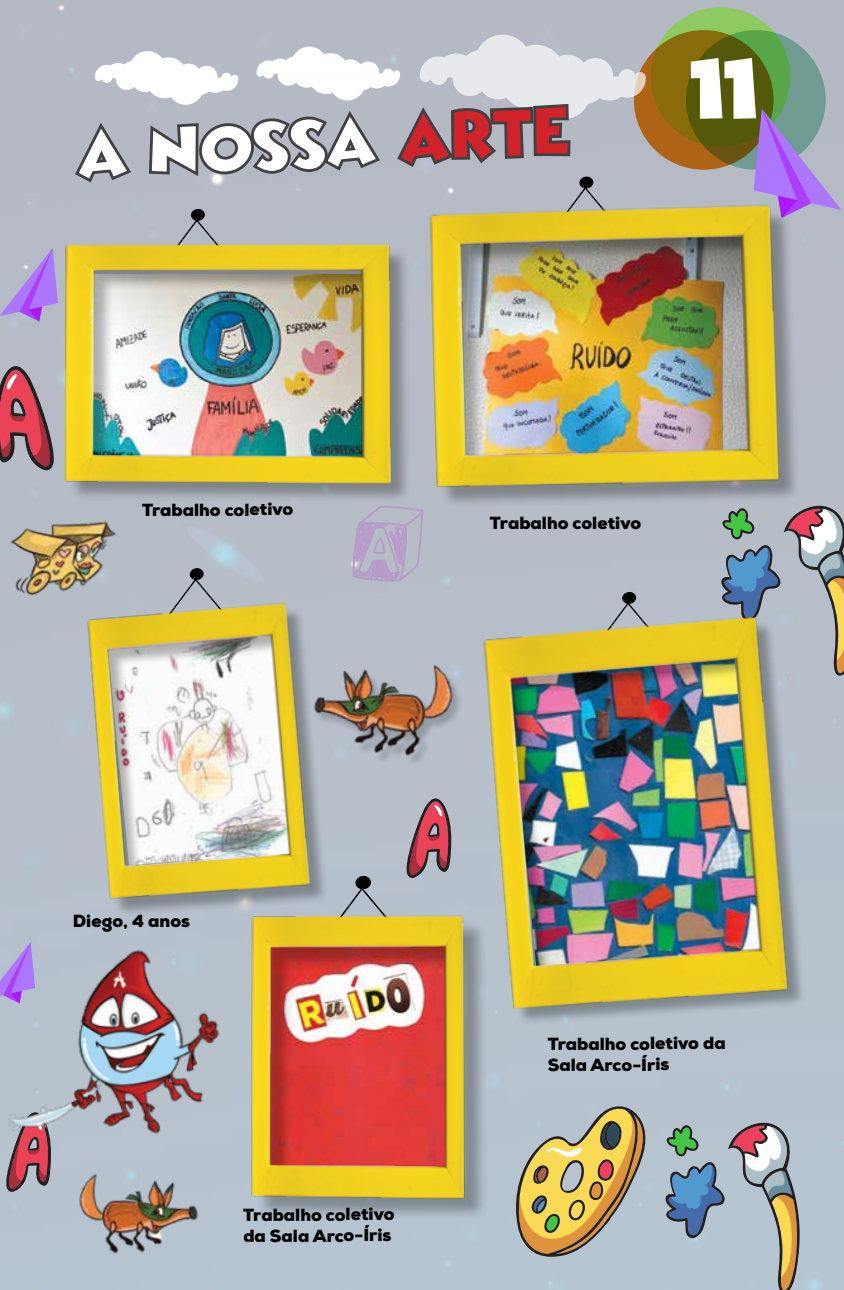
<style>
.page{position:relative;width:844px;height:1290px;background:#fff}
.page>*{position:absolute;margin:0;border:0;box-sizing:border-box;transform-origin:0 0}
.t1{font:70px "Wicked Mouse";color:#fff}
.t2{font:57.57px "Wicked Mouse";color:#fff}
.t3{font:900 17.5px/21px "Nexa";letter-spacing:-.005em;color:#000}
.s1{color:#d2232a}
</style>
<div class="page">
<svg style="left:0;top:360px;width:55px;height:113px;background:#ad6f7c"></svg>
<div style="left:650px;top:7px;width:140px;height:140px;background:#8fc962;border-radius:50%"></div>
<svg style="left:685px;top:30px;width:140px;height:140px;background:#649f6e"></svg>
<svg style="left:633px;top:30px;width:140px;height:140px;background:#745f0c"></svg>
<svg style="left:0;top:658px;width:1px;height:77px"></svg>
<svg style="left:719px;top:506px;width:124px;height:172px;background:#9ba4aa"></svg>
<svg style="left:663px;top:1123px;width:137px;height:167px;background:#a2adb2"></svg>
<svg style="left:5px;top:1143px;width:47px;height:51px;background:#a46774"></svg>
<svg style="left:158px;top:567px;width:82px;height:29px;background:#a7aeb7"></svg>
<img style="left:4px;top:517px;width:121px;height:82px">
<img style="left:69px;top:1163px;width:140px;height:96px">
<svg style="left:348px;top:503px;width:79px;height:82px;background:#b6b1c7"></svg>
<div style="left:92px;top:606px;width:236px;height:311px;background:#000;opacity:.3"></div>
<img style="left:84px;top:596px;width:231px;height:313px">
<div style="left:255px;top:920px;width:233px;height:301px;background:#000;opacity:.3"></div>
<img style="left:248px;top:910px;width:220px;height:294px">
<div style="left:69px;top:248px;width:342px;height:255px;background:#000;opacity:.3"></div>
<img style="left:60px;top:321px;width:336px;height:167px">
<svg style="left:753px;top:108px;width:88px;height:110px;background:#9f8dcb"></svg>
<svg style="left:513px;top:1101px;width:136px;height:156px;background:#baad82"></svg>
<div style="left:434px;top:210px;width:366px;height:298px;background:#000;opacity:.3"></div>
<img style="left:423px;top:199px;width:362px;height:298px">
<svg style="left:0;top:35px;width:645px;height:286px;background:#bab7a9"></svg>
<svg style="left:590px;top:591px;width:82px;height:24px;background:#a6adb7"></svg>
<div style="left:487px;top:620px;width:319px;height:406px;background:#000;opacity:.3"></div>
<img style="left:478px;top:615px;width:316px;height:406px">
<div style="left:315px;top:667px;width:148px;height:100px;background:#b7bfca"></div>
<img style="left:299px;top:647px;width:166px;height:117px">
<img style="left:0;top:942px;width:252px;height:201px">
<svg style="left:320px;top:794px;width:132px;height:160px;background:#baaa93"></svg>
<h2 class="t2" style="left:73px;top:107px;width:496px;rotate:-3deg">a nossa <span class="s1">arte</span></h2>
<h1 class="t1" style="left:690px;top:32px;width:69px">91 1</h1>
<p class="t3" style="left:142px;top:499px;width:153px">Trabalho coletivo</p>
<p class="t3" style="left:490px;top:512px;width:153px">Trabalho coletivo</p>
<p class="t3" style="left:73px;top:911px;width:119px">Diego, 4 anos</p>
<p class="t3" style="left:243px;top:1204px;width:153px">Trabalho coletivo da Sala Arco-Íris</p>
<p class="t3" style="left:547px;top:1033px;width:179px">Trabalho coletivo da<br>Sala Arco-Íris</p>
</div>
